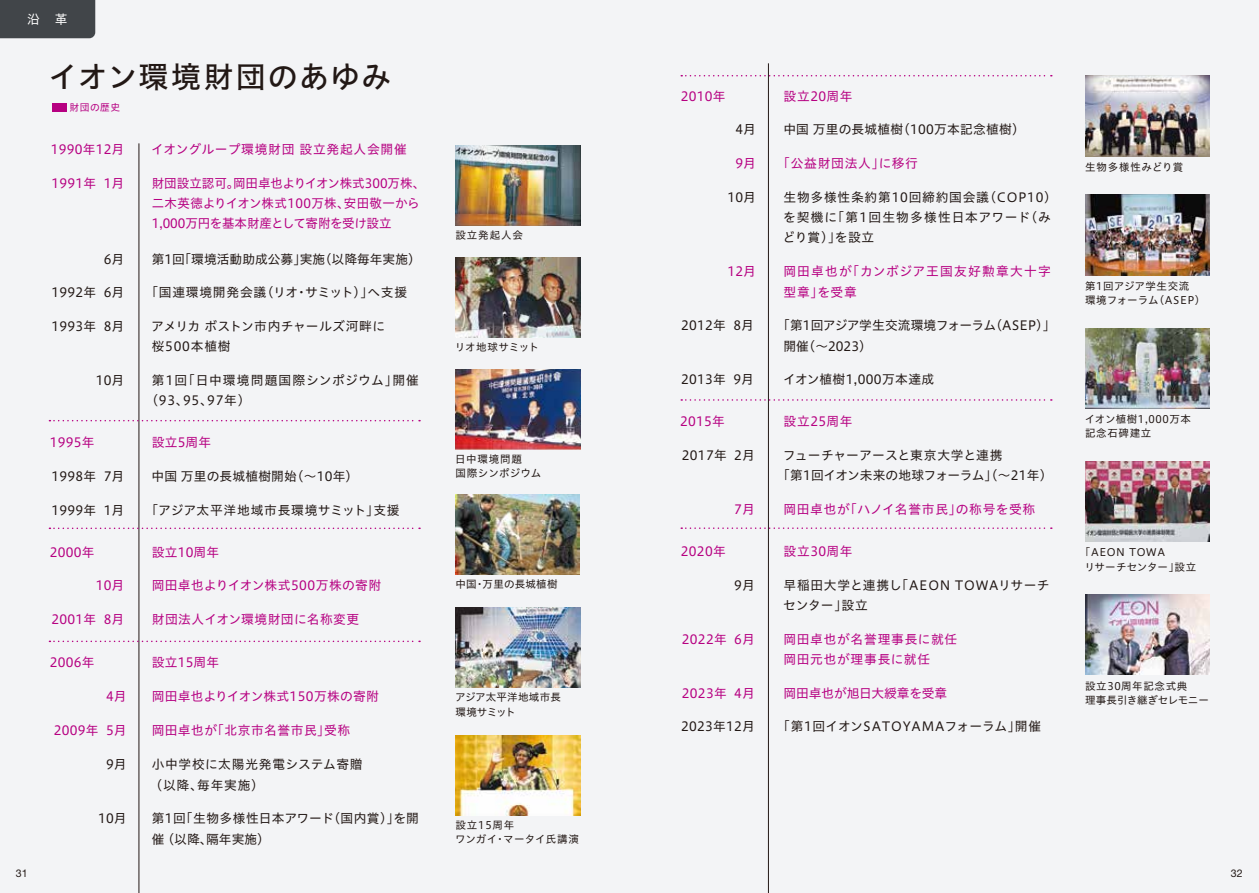
<style>
.page{position:relative;width:1259px;height:893px;background:#f3f4f6}
.page>*{position:absolute;margin:0;border:0;box-sizing:border-box;transform-origin:0 0}
.t1{font:30px "Hiragino UD Sans Std W5";letter-spacing:.04em;color:#221815}
.t2{font:12.75px/20.2px "Hiragino UD Sans Std W4";letter-spacing:.02em;color:#221815}
.t3{font:12.75px "Hiragino UD Sans Std W4";letter-spacing:.02em;color:#b60081}
.t4{font:12.75px/20.2px "Hiragino UD Sans Std W4";letter-spacing:.06em;color:#221815}
.t5{font:12.75px/20.2px "Hiragino UD Sans Std W4";color:#b60081}
.t6{font:12.75px/20.2px "Hiragino UD Sans Std W4";color:#221815}
.t7{font:12.75px/20.2px "Hiragino UD Sans Std W4";letter-spacing:.06em;color:#b60081}
.t8{font:12.75px/20.2px "Hiragino UD Sans Std W4";letter-spacing:.055em;color:#221815}
.t9{font:12.75px "Hiragino UD Sans Std W4";letter-spacing:.04em;color:#b60081}
.t10{font:12.75px/20.2px "Hiragino UD Sans Std W4";letter-spacing:.085em;color:#b60081}
.t11{font:12.75px "Hiragino UD Sans Std W4";letter-spacing:.05em;color:#b60081}
.t12{font:12.75px "Hiragino UD Sans Std W4";letter-spacing:-.01em;color:#b60081}
.t13{font:12.75px "Hiragino UD Sans Std W4";color:#fff}
.t14{font:10.65px "Helvetica Neue LT Std";color:#221815}
.t15{font:10.5px/14.2px "Hiragino UD Sans Std W4";letter-spacing:.03em;color:#221815}
.t16{font:10.5px/14.2px "Hiragino UD Sans Std W4";letter-spacing:.055em;color:#221815}
.t17{font:10.5px/14.2px "Hiragino UD Sans Std W4";letter-spacing:.06em;color:#221815}
.t18{font:10.5px "Hiragino UD Sans Std W4";letter-spacing:.065em;color:#221815}
.t19{font:10.5px "Hiragino UD Sans Std W4";letter-spacing:-.015em;color:#221815}
.t20{font:9.75px "Hiragino UD Sans Std W4";letter-spacing:.055em;color:#b60081}
</style>
<div class="page">
<svg style="left:681px;top:75px;width:370px;height:1px"></svg>
<svg style="left:681px;top:399px;width:370px;height:2px"></svg>
<svg style="left:681px;top:527px;width:370px;height:2px"></svg>
<div style="left:0;top:0;width:95px;height:38px;background:#414549"></div>
<hr style="left:139px;top:143px;width:1px;height:750px;background:#221815">
<hr style="left:768px;top:63px;width:1px;height:830px;background:#221815">
<img style="left:455px;top:736px;width:125px;height:80px">
<img style="left:455px;top:257px;width:125px;height:80px">
<img style="left:455px;top:369px;width:125px;height:80px">
<img style="left:455px;top:145px;width:125px;height:80px">
<img style="left:456px;top:494px;width:124px;height:80px">
<img style="left:455px;top:608px;width:125px;height:80px">
<div style="left:52px;top:103px;width:15px;height:8px;background:#b60081"></div>
<img style="left:1085px;top:328px;width:124px;height:80px">
<img style="left:1085px;top:461px;width:124px;height:80px">
<img style="left:1085px;top:594px;width:124px;height:81px">
<img style="left:1085px;top:76px;width:124px;height:80px">
<img style="left:1085px;top:195px;width:124px;height:80px">
<svg style="left:49px;top:420px;width:371px;height:1px"></svg>
<svg style="left:49px;top:528px;width:371px;height:1px"></svg>
<svg style="left:49px;top:641px;width:371px;height:1px"></svg>
<p class="t13" style="left:27px;top:10px;width:42px">沿　革</p>
<h1 class="t1" style="left:48px;top:54px;width:344px">イオン環境財団のあゆみ</h1>
<p class="t20" style="left:70px;top:100px;width:52px">財団の歴史</p>
<p class="t3" style="left:51px;top:140px;width:75px">1990年 12月</p>
<p class="t7" style="left:151px;top:139px;width:257px">イオングループ環境財団 設立発起人会開催</p>
<p class="t3" style="left:51px;top:173px;width:74px">1991年 1月</p>
<p class="t5" style="left:152px;top:172px;width:275px">財団設立認可。岡田卓也よりイオン株式300万株、二木英徳よりイオン株式100万株、安田敬一から<br>1,000万円を基本財産として寄附を受け設立</p>
<p class="t2" style="left:104px;top:248px;width:22px">6月</p>
<p class="t6" style="left:152px;top:248px;width:271px">第1回「環境活動助成公募」実施（以降毎年実施）</p>
<p class="t2" style="left:51px;top:282px;width:74px">1992年 6月</p>
<p class="t4" style="left:145px;top:281px;width:263px">「国連環境開発会議（リオ・サミット）」へ支援</p>
<p class="t2" style="left:51px;top:315px;width:74px">1993年 8月</p>
<p class="t2" style="left:50px;top:369px;width:76px">　　　 10月</p>
<p class="t2" style="left:151px;top:315px;width:235px">アメリカ ボストン市内チャールズ河畔に桜500本植樹</p>
<p class="t4" style="left:145px;top:369px;width:275px;text-indent:6px">第1回「日中環境問題国際シンポジウム」開催（93、95、97年）</p>
<p class="t3" style="left:50px;top:433px;width:46px">1995年</p>
<p class="t3" style="left:152px;top:433px;width:61px">設立5周年</p>
<p class="t2" style="left:51px;top:465px;width:74px">1998年 7月</p>
<p class="t2" style="left:152px;top:465px;width:208px">中国 万里の長城植樹開始（～10年）</p>
<p class="t2" style="left:51px;top:499px;width:74px">1999年 1月</p>
<p class="t4" style="left:145px;top:499px;width:256px">「アジア太平洋地域市長環境サミット」支援</p>
<p class="t3" style="left:50px;top:542px;width:46px">2000年</p>
<p class="t3" style="left:152px;top:542px;width:69px">設立10周年</p>
<p class="t3" style="left:96px;top:576px;width:30px">10月</p>
<p class="t3" style="left:152px;top:576px;width:231px">岡田卓也よりイオン株式500万株の寄附</p>
<p class="t3" style="left:51px;top:610px;width:74px">2001年 8月</p>
<p class="t9" style="left:152px;top:609px;width:209px">財団法人イオン環境財団に名称変更</p>
<p class="t3" style="left:50px;top:653px;width:46px">2006年</p>
<p class="t3" style="left:152px;top:653px;width:69px">設立15周年</p>
<p class="t3" style="left:106px;top:687px;width:22px">4月</p>
<p class="t3" style="left:152px;top:687px;width:229px">岡田卓也よりイオン株式150万株の寄附</p>
<p class="t3" style="left:54px;top:720px;width:74px">2009年 5月</p>
<p class="t9" style="left:152px;top:720px;width:200px">岡田卓也が「北京市名誉市民」受称</p>
<p class="t2" style="left:106px;top:754px;width:22px">9月</p>
<p class="t4" style="left:149px;top:754px;width:215px">小中学校に太陽光発電システム寄贈（以降、毎年実施）</p>
<p class="t2" style="left:98px;top:808px;width:30px">10月</p>
<p class="t2" style="left:152px;top:808px;width:269px">第1回「生物多様性日本アワード(国内賞）」を開催 （以降、隔年実施）</p>
<p class="t15" style="left:455px;top:227px;width:69px">設立発起人会</p>
<p class="t19" style="left:455px;top:339px;width:85px">リオ地球サミット</p>
<p class="t15" style="left:455px;top:451px;width:88px">日中環境問題<br>国際シンポジウム</p>
<p class="t15" style="left:455px;top:576px;width:104px">中国・万里の長城植樹</p>
<p class="t15" style="left:455px;top:690px;width:107px">アジア太平洋地域市長環境サミット</p>
<p class="t16" style="left:455px;top:817px;width:125px">設立15周年<br>ワンガイ・マータイ氏講演</p>
<p class="t3" style="left:680px;top:86px;width:46px">2010年</p>
<p class="t3" style="left:783px;top:86px;width:70px">設立20周年</p>
<p class="t2" style="left:735px;top:119px;width:22px">4月</p>
<p class="t2" style="left:783px;top:119px;width:243px">中国 万里の長城植樹（100万本記念植樹）</p>
<p class="t3" style="left:735px;top:154px;width:22px">9月</p>
<p class="t7" style="left:777px;top:152px;width:142px">「公益財団法人」に移行</p>
<p class="t2" style="left:727px;top:186px;width:30px">10月</p>
<p class="t4" style="left:782px;top:186px;width:276px">生物多様性条約第10回締約国会議（COP10）を契機に「第1回生物多様性日本アワード（みどり賞）」を設立</p>
<p class="t3" style="left:727px;top:262px;width:30px">12月</p>
<p class="t10" style="left:783px;top:261px;width:269px">岡田卓也が「カンボジア王国友好勲章大十字型章」を受章</p>
<p class="t2" style="left:681px;top:315px;width:74px">2012年 8月</p>
<p class="t6" style="left:783px;top:315px;width:273px;text-indent:-6px">「第1回アジア学生交流環境フォーラム（ASEP）」開催（～2023）</p>
<p class="t2" style="left:681px;top:369px;width:74px">2013年 9月</p>
<p class="t2" style="left:783px;top:369px;width:153px">イオン植樹1,000万本達成</p>
<p class="t3" style="left:680px;top:412px;width:46px">2015年</p>
<p class="t3" style="left:783px;top:412px;width:70px">設立25周年</p>
<p class="t2" style="left:682px;top:444px;width:74px">2017年 2月</p>
<p class="t2" style="left:777px;top:444px;width:277px;text-indent:6px">フューチャーアースと東京大学と連携<br>「第1回イオン未来の地球フォーラム」（～21年）</p>
<p class="t3" style="left:734px;top:499px;width:22px">7月</p>
<p class="t11" style="left:783px;top:499px;width:253px">岡田卓也が「ハノイ名誉市民」の称号を受称</p>
<p class="t3" style="left:681px;top:542px;width:46px">2020年</p>
<p class="t3" style="left:783px;top:542px;width:70px">設立30周年</p>
<p class="t2" style="left:734px;top:574px;width:22px">9月</p>
<p class="t3" style="left:682px;top:629px;width:74px">2022年 6月</p>
<p class="t8" style="left:783px;top:574px;width:268px">早稲田大学と連携し「AEON TOWAリサーチセンター」設立</p>
<p class="t7" style="left:783px;top:628px;width:175px">岡田卓也が名誉理事長に就任岡田元也が理事長に就任</p>
<p class="t3" style="left:682px;top:683px;width:74px">2023年 4月</p>
<p class="t12" style="left:783px;top:683px;width:165px">岡田卓也が旭日大綬章を受章</p>
<p class="t2" style="left:681px;top:716px;width:75px">2023年12月</p>
<p class="t8" style="left:777px;top:716px;width:265px">「第1回イオンSATOYAMAフォーラム」開催</p>
<p class="t18" style="left:1085px;top:159px;width:100px">生物多様性みどり賞</p>
<p class="t15" style="left:1085px;top:278px;width:116px">第1回アジア学生交流環境フォーラム（ASEP)</p>
<p class="t17" style="left:1084px;top:411px;width:108px">イオン植樹1,000万本記念石碑建立</p>
<p class="t15" style="left:1084px;top:545px;width:113px;text-indent:-4px">「AEON TOWA<br>リサーチセンター」設立</p>
<p class="t15" style="left:1085px;top:678px;width:125px">設立30周年記念式典<br>理事長引き継ぎセレモニー</p>
<p class="t14" style="left:16px;top:867px;width:14px">31</p>
<p class="t14" style="left:1230px;top:867px;width:14px">32</p>
</div>
